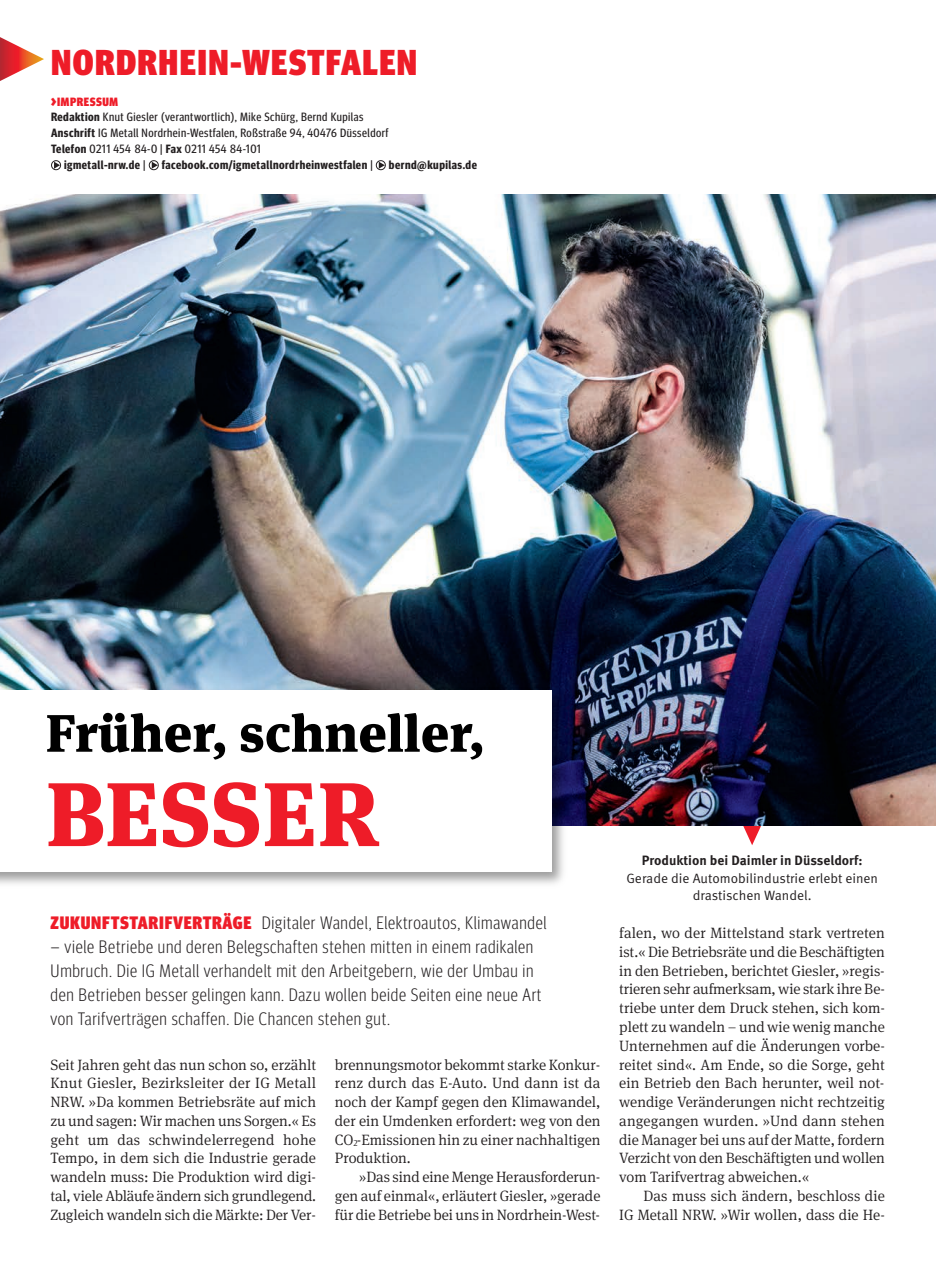
<style>
.page{position:relative;width:936px;height:1285px;background:#fff}
.page>*{position:absolute;margin:0;border:0;box-sizing:border-box;transform-origin:0 0}
.t1{font:900 90px "Meta Serif IGM";letter-spacing:.01em;color:#ee1c28}
.t2{font:900 52.5px "Meta Serif IGM";color:#000}
.t3{font:900 condensed 36px "Meta Head IGM";letter-spacing:.04em;color:#ee1c28}
.t4{font:300 condensed 18px/24px "Meta Head IGM";letter-spacing:.04em;color:#231f20}
.t5{font:300 15px/18.8px "Meta Serif IGM";color:#231f20;text-align:justify}
.t6{font:13.5px/17.2px "Meta IGM";color:#231f20;text-align:center}
.t7{font:700 13.5px "Meta IGM";color:#231f20}
.t8{font:12px "Meta Headline Cond OT";letter-spacing:.04em;color:#231f20}
.t9{font:700 12px "Meta Headline Cond OT";letter-spacing:.04em;color:#231f20}
.t10{font:900 condensed 12px "Meta Head IGM";letter-spacing:.05em;color:#ee1c28}
.s1{font-size:15px}
.s2{font-weight:700}
.s3{font-weight:400}
.s4{font-weight:900;color:#ee1c28}
</style>
<div class="page">
<svg style="left:51px;top:160px;width:10px;height:10px"></svg>
<svg style="left:149px;top:160px;width:10px;height:10px"></svg>
<svg style="left:376px;top:160px;width:10px;height:10px"></svg>
<svg style="left:0;top:37px;width:44px;height:44px"></svg>
<svg style="left:743px;top:825px;width:18px;height:20px"></svg>
<img style="left:0;top:194px;width:935px;height:631px">
<img style="left:0;top:684px;width:570px;height:200px">
<div style="left:0;top:690px;width:552px;height:181px;background:#fff"></div>
<h3 class="t3" style="left:51px;top:42px;width:367px">NORDRHEIN-WESTFALEN</h3>
<p class="t10" style="left:51px;top:94px;width:68px"><span class="s1">&gt;</span>IMPRESSUM</p>
<p class="t8" style="left:51px;top:113px;width:314px"><span class="s2">Redaktion</span> Knut Giesler (verantwortlich), Mike Schürg, Bernd Kupilas</p>
<p class="t8" style="left:51px;top:128px;width:339px"><span class="s2">Anschrift</span> IG Metall Nordrhein-Westfalen, Roßstraße 94, 40476 Düsseldorf</p>
<p class="t8" style="left:51px;top:144px;width:211px"><span class="s2">Telefon</span> 0211 454 84-0 | <span class="s2">Fax</span> 0211 454 84-101</p>
<p class="t9" style="left:64px;top:160px;width:83px">igmetall-nrw.de <span class="s3">|</span></p>
<p class="t9" style="left:162px;top:160px;width:212px">facebook.com/igmetallnordrheinwestfalen <span class="s3">|</span></p>
<p class="t9" style="left:389px;top:160px;width:90px">bernd@kupilas.de</p>
<h2 class="t2" style="left:46px;top:702px;width:440px">Früher, schneller,</h2>
<h1 class="t1" style="left:46px;top:762px;width:335px">BESSER</h1>
<p class="t4" style="left:51px;top:911px;width:497px"><span class="s4">ZUKUNFTSTARIFVERTRÄGE</span> Digitaler Wandel, Elektroautos, Klima wandel</p>
<p class="t4" style="left:51px;top:935px;width:492px">– viele Betriebe und deren Belegschaften stehen mitten in einem radikalen Umbruch. Die IG Metall verhandelt mit den Arbeitgebern, wie der Umbau in den Betrieben besser gelingen kann. Dazu wollen beide Seiten eine neue Art von Tarifverträgen schaffen. Die Chancen stehen gut.</p>
<p class="t5" style="left:50px;top:1055px;width:267px">Seit Jahren geht das nun schon so, erzählt Knut Giesler, Bezirksleiter der IG Metall NRW. »Da kommen Betriebsräte auf mich zu und sagen: Wir machen uns Sorgen.« Es geht um das schwindelerregend hohe Tempo, in dem sich die Industrie gerade wandeln muss: Die Produktion wird digi&shy;tal, viele Abläufe ändern sich grundlegend.<br>Zugleich wandeln sich die Märkte: Der Ver-</p>
<p class="t5" style="left:335px;top:1055px;width:267px">brennungsmotor bekommt starke Konkur&shy;renz durch das E-Auto. Und dann ist da noch der Kampf gegen den Klimawandel, der ein Umdenken erfordert: weg von den CO<sub>2</sub>-Emissionen hin zu einer nachhaltigen Produktion.</p>
<p class="t5" style="left:335px;top:1168px;width:267px;text-indent:24px">»Das sind eine Menge Herausforderun&shy;gen auf einmal«, erläutert Giesler, »gerade für die Betriebe bei uns in Nordrhein-West-</p>
<p class="t7" style="left:641px;top:855px;width:222px">Produktion bei Daimler in Düsseldorf:</p>
<p class="t6" style="left:626px;top:870px;width:253px">Gerade die Automobilindustrie erlebt einen drastischen Wandel.</p>
<p class="t5" style="left:619px;top:924px;width:267px">falen, wo der Mittelstand stark vertreten ist.« Die Betriebsräte und die Beschäftigten in den Betrieben, berichtet Giesler, »regis&shy;trieren sehr aufmerksam, wie stark ihre Be&shy;triebe unter dem Druck stehen, sich kom&shy;plett zu wandeln – und wie wenig manche Unternehmen auf die Änderungen vorbe&shy;reitet sind«. Am Ende, so die Sorge, geht ein Betrieb den Bach herunter, weil not&shy;wendige Veränderungen nicht rechtzeitig angegangen wurden. »Und dann stehen die Manager bei uns auf der Matte, fordern Verzicht von den Beschäftigten und wollen vom Tarifvertrag abweichen.«</p>
<p class="t5" style="left:619px;top:1187px;width:267px;text-align:right">Das muss sich ändern, beschloss die<br>IG Metall NRW. »Wir wollen, dass die He-</p>
</div>
